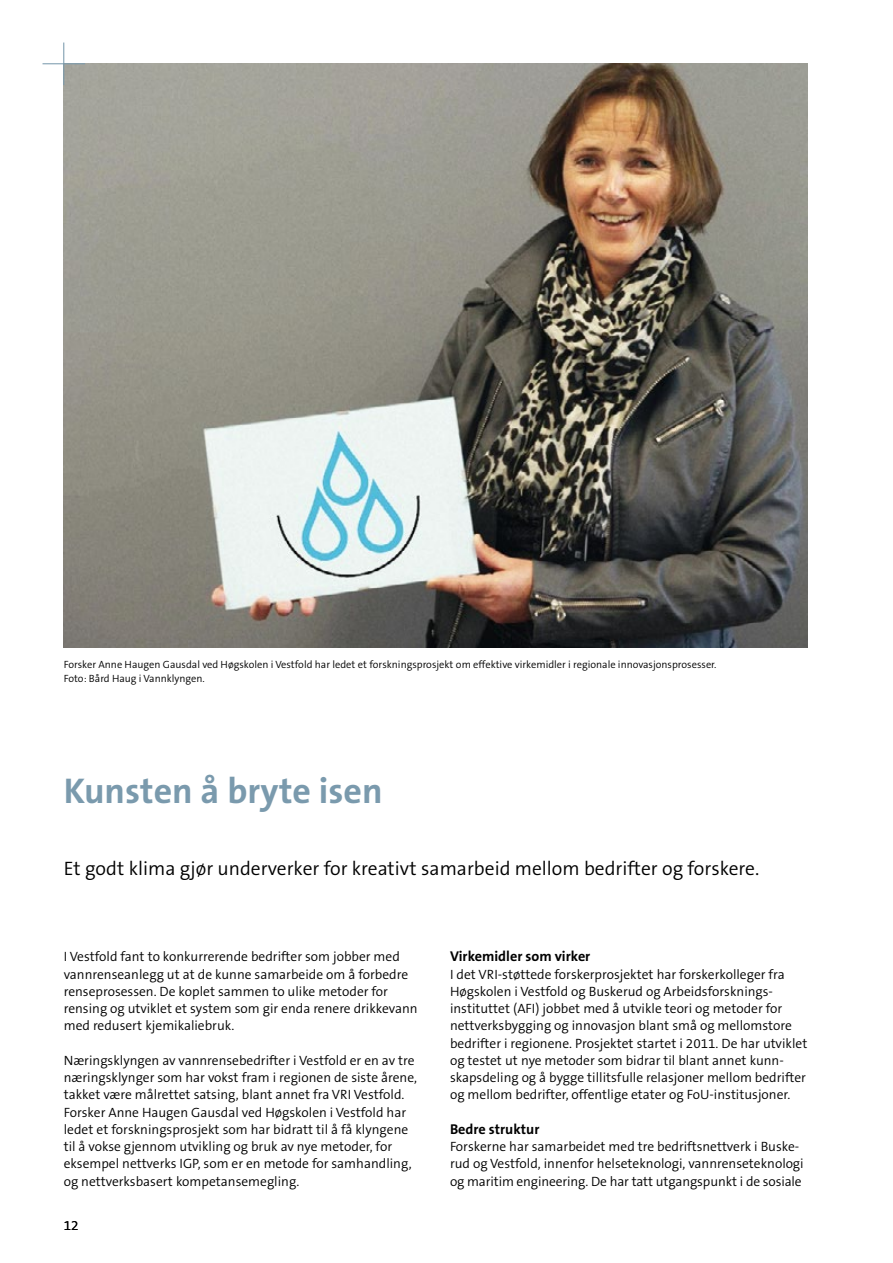
<style>
.page{position:relative;width:893px;height:1263px;background:#fff}
.page>*{position:absolute;margin:0;border:0;box-sizing:border-box;transform-origin:0 0}
.t1{font:700 36px "The Sans B7";color:#7a9aad}
.t2{font:300 19.5px "The Sans B4";color:#000}
.t3{font:700 14.25px "The Sans B7";color:#000}
.t4{font:300 13.5px/17.2px "The Sans B4";color:#000}
.t5{font:300 10.5px/14.2px "The Sans B4";color:#000}
</style>
<div class="page">
<img style="left:64px;top:64px;width:744px;height:583px">
<hr style="left:43px;top:63px;width:42px;height:1px;background:#7a9aad">
<hr style="left:63px;top:43px;width:1px;height:42px;background:#7a9aad">
<p class="t5" style="left:64px;top:658px;width:654px">Forsker Anne Haugen Gausdal ved Høgskolen i Vestfold har ledet et forskningsprosjekt om effektive virkemidler i regionale innovasjonsprosesser.<br>Foto: Bård Haug i Vannklyngen.</p>
<h1 class="t1" style="left:64px;top:772px;width:320px">Kunsten å bryte isen</h1>
<h2 class="t2" style="left:64px;top:858px;width:697px">Et godt klima gjør underverker for kreativt samarbeid mellom bedrifter og forskere.</h2>
<p class="t4" style="left:64px;top:948px;width:355px">I Vestfold fant to konkurrerende bedrifter som jobber med vannrenseanlegg ut at de kunne samarbeide om å forbedre renseprosessen. De koplet sammen to ulike metoder for rensing og utviklet et system som gir enda renere drikkevann med redusert kjemikaliebruk.</p>
<p class="t4" style="left:64px;top:1052px;width:355px">Næringsklyngen av vannrensebedrifter i Vestfold er en av tre næringsklynger som har vokst fram i regionen de siste årene, takket være målrettet satsing, blant annet fra VRI Vestfold.<br>Forsker Anne Haugen Gausdal ved Høgskolen i Vestfold har ledet et forskningsprosjekt som har bidratt til å få klyngene til å vokse gjennom utvikling og bruk av nye metoder, for eksempel nettverks IGP, som er en metode for samhandling, og nettverksbasert kompetansemegling.</p>
<p class="t4" style="left:64px;top:1218px;width:16px">12</p>
<p class="t3" style="left:450px;top:949px;width:142px">Virkemidler som virker</p>
<p class="t4" style="left:450px;top:966px;width:359px">I det VRI-støttede forskerprosjektet har forskerkolleger fra Høgskolen i Vestfold og Buskerud og Arbeidsforsknings&shy;instituttet (AFI) jobbet med å utvikle teori og metoder for nettverksbygging og innovasjon blant små og mellomstore bedrifter i regionene. Prosjektet startet i 2011. De har utviklet og testet ut nye metoder som bidrar til blant annet kunn&shy;skapsdeling og å bygge tillitsfulle relasjoner mellom bedrifter og mellom bedrifter, offentlige etater og FoU-institusjoner.</p>
<p class="t3" style="left:450px;top:1121px;width:91px">Bedre struktur</p>
<p class="t4" style="left:450px;top:1138px;width:355px">Forskerne har samarbeidet med tre bedriftsnettverk i Buske&shy;rud og Vestfold, innenfor helseteknologi, vannrenseteknologi og maritim engineering. De har tatt utgangspunkt i de sosiale</p>
</div>
